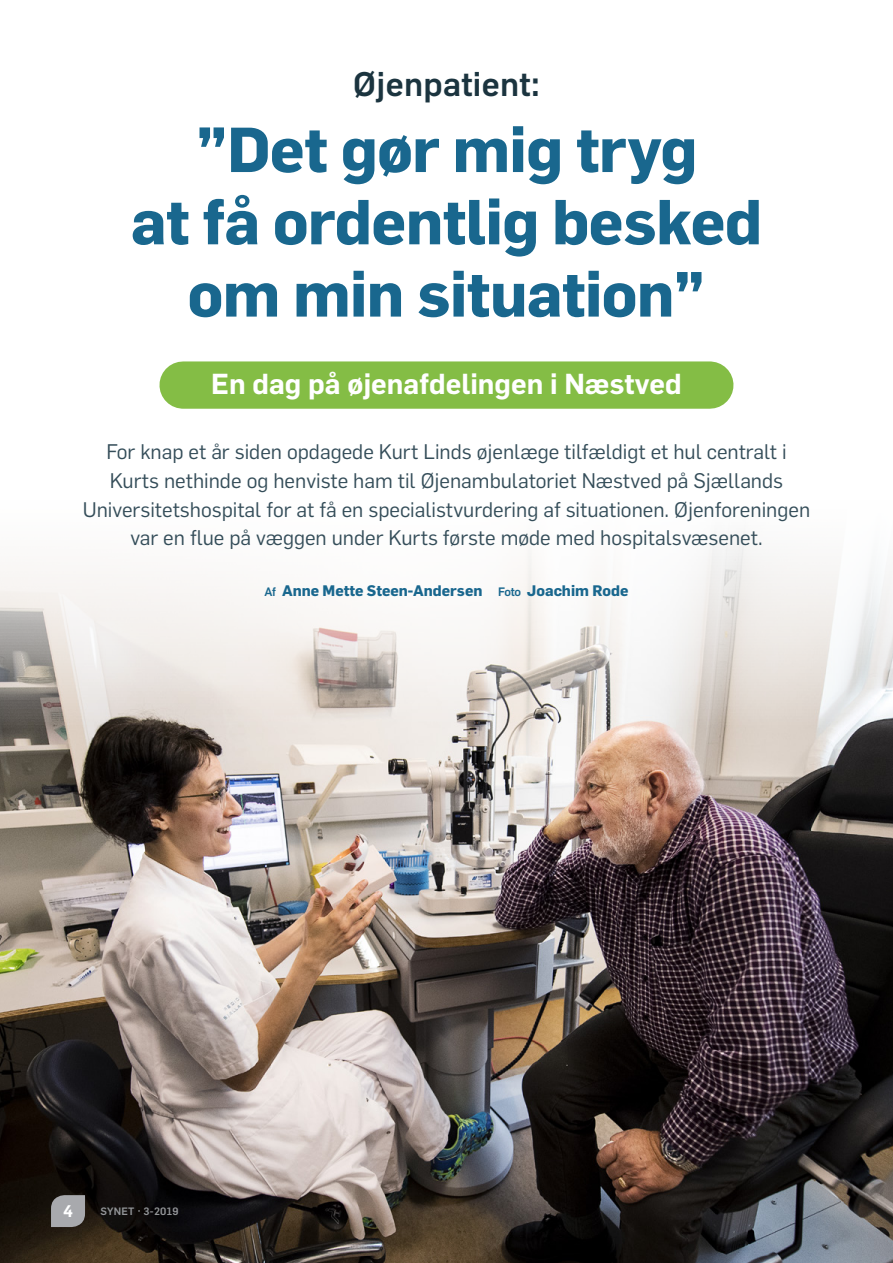
<style>
.page{position:relative;width:893px;height:1263px;background:#fff}
.page>*{position:absolute;margin:0;border:0;box-sizing:border-box;transform-origin:0 0}
.t1{font:700 62.25px/72.3px "Flama";letter-spacing:-.01em;color:#19678e;text-align:center}
.t2{font:500 33.45px "Flama";letter-spacing:.01em;color:#1b343f}
.t3{font:600 28.35px "Flama";color:#fff}
.t4{font:20.7px/28.8px "Flama";color:#344d59;text-align:center}
.t5{font:600 16.5px "Flama";color:#fff}
.t6{font:700 15px "Flama";color:#19678e}
.t7{font:500 10.5px "Flama";letter-spacing:.025em;color:#939598}
.s1{font-weight:500;font-size:12px}
</style>
<div class="page">
<img style="left:0;top:537px;width:893px;height:726px">
<div style="left:183px;top:361px;width:527px;height:48px;background:#84bd45"></div>
<svg style="left:51px;top:1195px;width:34px;height:32px"></svg>
<h2 class="t2" style="left:353px;top:60px;width:188px">Øjenpatient:</h2>
<h1 class="t1" style="left:131px;top:109px;width:633px">”Det gør mig tryg<br>at få ordentlig besked om min situation”</h1>
<h3 class="t3" style="left:211px;top:363px;width:472px">En dag på øjenafdelingen i Næstved</h3>
<p class="t4" style="left:83px;top:436px;width:729px">For knap et år siden opdagede Kurt Linds øjenlæge tilfældigt et hul centralt i Kurts nethinde og henviste ham til Øjenambulatoriet Næstved på Sjællands Universitetshospital for at få en specialistvurdering af situationen. Øjenforeningen var en flue på væggen under Kurts første møde med hospitalsvæsenet.</p>
<p class="t6" style="left:264px;top:580px;width:365px"><span class="s1">Af</span> Anne Mette Steen-Andersen <span class="s1">Foto</span> Joachim Rode</p>
<p class="t5" style="left:63px;top:1199px;width:11px">4</p>
<p class="t7" style="left:100px;top:1204px;width:80px">SYNET · 3-2019</p>
</div>
